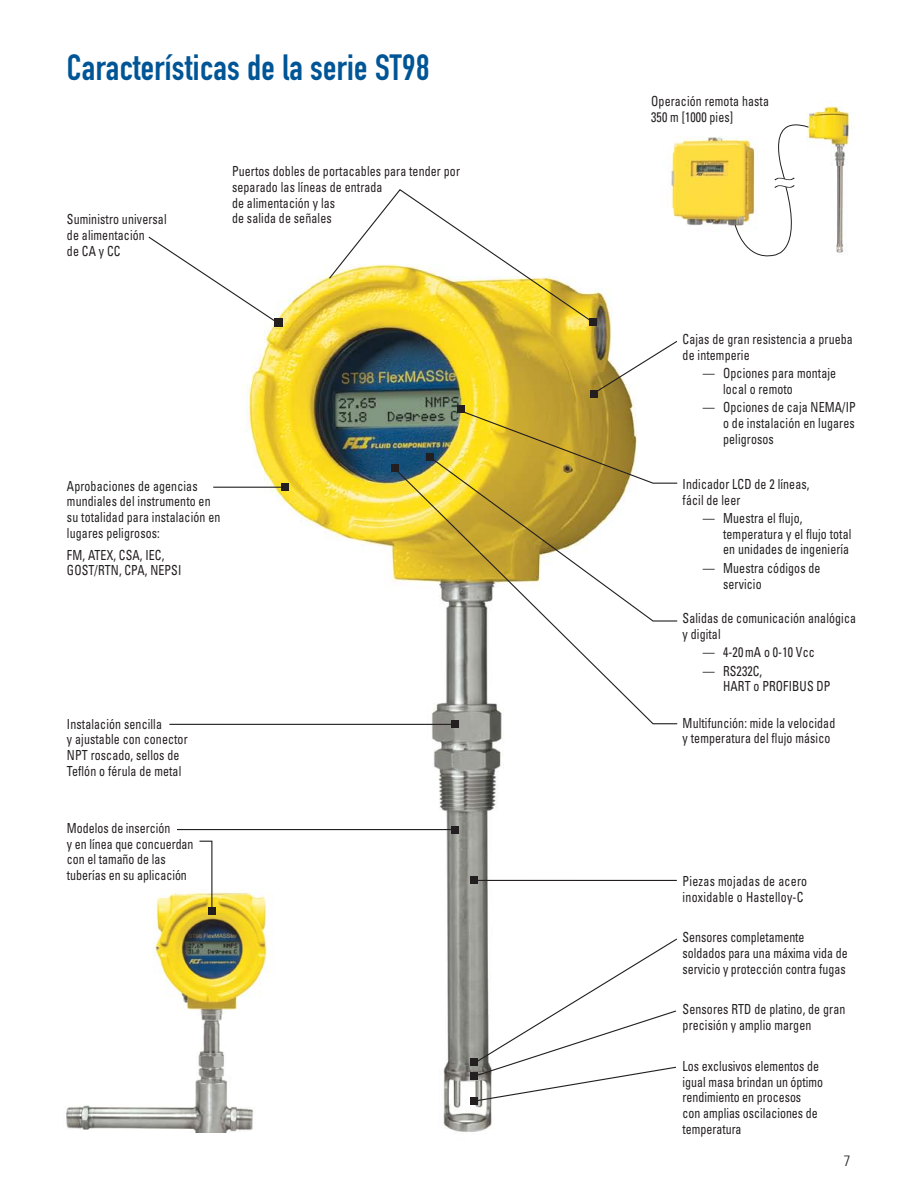
<style>
.page{position:relative;width:918px;height:1188px;background:#fff}
.page>*{position:absolute;margin:0;border:0;box-sizing:border-box;transform-origin:0 0}
.t1{font:36px "DIN Engschrift Std";letter-spacing:.01em;color:#005596}
.t2{font:300 condensed 15px "Univers";color:#231f20}
.t3{font:condensed 13.8px/15.8px "Univers";letter-spacing:.01em;color:#231f20;scale:.86 1}
</style>
<div class="page">
<img style="left:229px;top:265px;width:448px;height:867px">
<img style="left:66px;top:877px;width:233px;height:256px">
<img style="left:671px;top:106px;width:182px;height:147px">
<svg style="left:148px;top:236px;width:132px;height:89px"></svg>
<div style="left:274px;top:318px;width:8px;height:8px;background:#231f20"></div>
<svg style="left:592px;top:340px;width:86px;height:55px"></svg>
<div style="left:590px;top:391px;width:8px;height:7px;background:#231f20"></div>
<hr style="left:177px;top:829px;width:279px;height:1px;background:#231f20">
<div style="left:451px;top:826px;width:8px;height:8px;background:#231f20"></div>
<hr style="left:169px;top:724px;width:287px;height:1px;background:#231f20">
<div style="left:451px;top:721px;width:8px;height:7px;background:#231f20"></div>
<hr style="left:213px;top:487px;width:74px;height:1px;background:#231f20">
<div style="left:282px;top:483px;width:7px;height:8px;background:#231f20"></div>
<svg style="left:198px;top:840px;width:15px;height:72px"></svg>
<div style="left:208px;top:907px;width:8px;height:8px;background:#231f20"></div>
<hr style="left:473px;top:880px;width:204px;height:1px;background:#231f20">
<div style="left:470px;top:876px;width:8px;height:8px;background:#231f20"></div>
<div style="left:470px;top:1058px;width:8px;height:8px;background:#231f20"></div>
<div style="left:470px;top:1072px;width:8px;height:8px;background:#231f20"></div>
<svg style="left:473px;top:937px;width:204px;height:165px"></svg>
<div style="left:470px;top:1097px;width:8px;height:8px;background:#231f20"></div>
<svg style="left:328px;top:189px;width:266px;height:135px"></svg>
<div style="left:589px;top:318px;width:8px;height:8px;background:#231f20"></div>
<div style="left:457px;top:405px;width:8px;height:8px;background:#231f20"></div>
<svg style="left:427px;top:410px;width:250px;height:57px"></svg>
<div style="left:426px;top:453px;width:7px;height:8px;background:#231f20"></div>
<svg style="left:393px;top:467px;width:285px;height:258px"></svg>
<div style="left:391px;top:464px;width:7px;height:8px;background:#231f20"></div>
<svg style="left:734px;top:112px;width:76px;height:145px"></svg>
<h1 class="t1" style="left:67px;top:46px;width:364px">Características de la serie ST98</h1>
<p class="t3" style="left:67px;top:211px;width:117px">Suministro universal de alimentación<br>de CA y CC</p>
<p class="t3" style="left:232px;top:163px;width:267px">Puertos dobles de portacables para tender por separado las líneas de entrada<br>de alimentación y las<br>de salida de señales</p>
<p class="t3" style="left:67px;top:478px;width:180px">Aprobaciones de agencias mundiales del instrumento en su totalidad para instalación en lugares peligrosos:</p>
<p class="t3" style="left:67px;top:547px;width:135px">FM, ATEX, CSA, IEC,<br>GOST/RTN, CPA, NEPSI</p>
<p class="t3" style="left:67px;top:716px;width:142px">Instalación sencilla<br>y ajustable con conector<br>NPT roscado, sellos de<br>Teflón o férula de metal</p>
<p class="t3" style="left:67px;top:820px;width:149px">Modelos de inserción<br>y en línea que concuerdan con el tamaño de las tuberías en su aplicación</p>
<p class="t3" style="left:651px;top:93px;width:139px">Operación remota hasta<br>350 m [1000 pies]</p>
<p class="t3" style="left:683px;top:331px;width:200px">Cajas de gran resistencia a prueba de intemperie</p>
<p class="t3" style="left:723px;top:365px;width:133px;text-indent:-20px">— Opciones para montaje local o remoto</p>
<p class="t3" style="left:723px;top:399px;width:156px;text-align:justify;text-indent:-20px">— Opciones de caja NEMA/IP o de instalación en lugares peligrosos</p>
<p class="t3" style="left:683px;top:476px;width:149px">Indicador LCD de 2 líneas, fácil de leer</p>
<p class="t3" style="left:723px;top:510px;width:151px;text-indent:-20px">— Muestra el flujo, temperatura y el flujo total en unidades de ingeniería</p>
<p class="t3" style="left:723px;top:560px;width:115px;text-indent:-20px">— Muestra códigos de servicio</p>
<p class="t3" style="left:683px;top:610px;width:203px">Salidas de comunicación analógica y digital</p>
<p class="t3" style="left:703px;top:644px;width:132px">— 4-20mA o 0-10 Vcc</p>
<p class="t3" style="left:723px;top:663px;width:126px;text-indent:-20px">— RS232C,<br>HART o PROFIBUS DP</p>
<p class="t3" style="left:683px;top:715px;width:179px">Multifunción: mide la velocidad y temperatura del flujo másico</p>
<p class="t3" style="left:683px;top:873px;width:146px">Piezas mojadas de acero inoxidable o Hastelloy-C</p>
<p class="t3" style="left:683px;top:929px;width:193px">Sensores completamente soldados para una máxima vida de servicio y protección contra fugas</p>
<p class="t3" style="left:683px;top:1001px;width:191px">Sensores RTD de platino, de gran precisión y amplio margen</p>
<p class="t3" style="left:683px;top:1058px;width:165px">Los exclusivos elementos de igual masa brindan un óptimo rendimiento en procesos<br>con amplias oscilaciones de temperatura</p>
<p class="t2" style="left:844px;top:1152px;width:8px">7</p>
</div>
